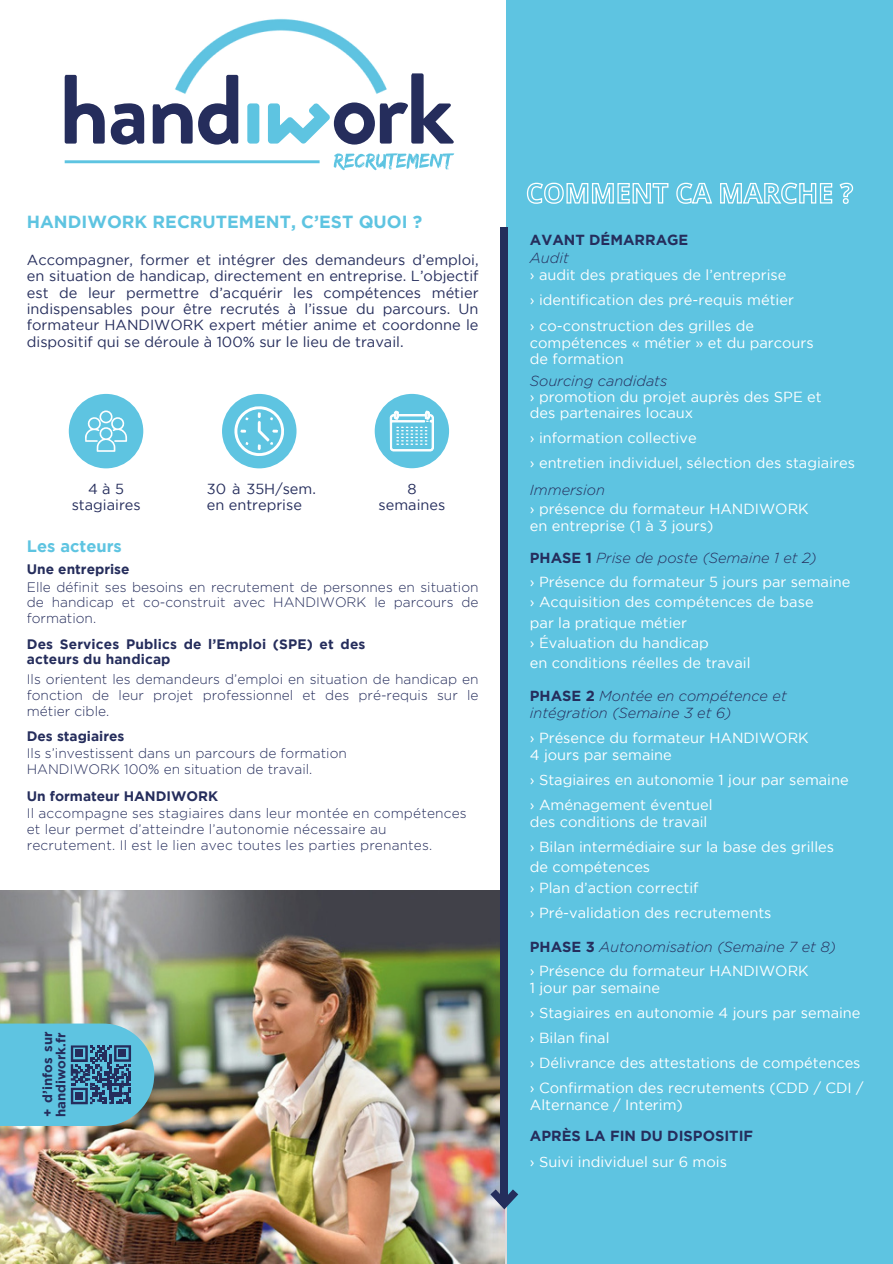
<style>
.page{position:relative;width:893px;height:1264px;background:#fff}
.page>*{position:absolute;margin:0;border:0;box-sizing:border-box;transform-origin:0 0}
.t1{font:700 17.55px "Gotham";color:#5ec4e1}
.t2{font:700 16.5px "Gotham";color:#5ec4e1}
.t3{font:14.55px/25.2px "Gotham";color:#fff}
.t4{font:14.55px/16.4px "Gotham";color:#252d5c;text-align:center}
.t5{font:italic 300 14.55px/16.8px "Gotham";color:#252d5c}
.t6{font:700 14.55px/17.5px "Gotham";color:#252d5c}
.t7{font:300 13.8px/16.4px "Gotham";letter-spacing:.01em;color:#252d5c}
.t8{font:700 13.8px/15.5px "Gotham";letter-spacing:.01em;color:#252d5c}
.t9{font:300 13.65px/15.8px "Gotham";color:#252d5c;text-align:justify}
.t10{font:700 13.05px/13.2px "Gotham";color:#252d5c}
.s1{font-weight:700}
.s2{font-weight:300;font-style:italic}
.s3{font-weight:300;font-style:italic;color:#252d5c}
.s4{font-weight:700;font-style:normal}
</style>
<div class="page">
<div style="left:69px;top:394px;width:74px;height:74px;background:#5ec4e1;border-radius:50%"></div>
<svg style="left:85px;top:410px;width:42px;height:42px"></svg>
<div style="left:222px;top:394px;width:74px;height:74px;background:#5ec4e1;border-radius:50%"></div>
<svg style="left:234px;top:406px;width:50px;height:50px"></svg>
<div style="left:374px;top:394px;width:75px;height:74px;background:#5ec4e1;border-radius:50%"></div>
<svg style="left:389px;top:410px;width:45px;height:42px"></svg>
<svg style="left:65px;top:75px;width:40px;height:69px"></svg>
<svg style="left:111px;top:103px;width:33px;height:42px"></svg>
<svg style="left:153px;top:104px;width:85px;height:41px"></svg>
<div style="left:247px;top:103px;width:12px;height:41px;background:#5ec4e1;border-radius:3px"></div>
<svg style="left:268px;top:73px;width:186px;height:72px"></svg>
<svg style="left:333px;top:153px;width:121px;height:17px"></svg>
<hr style="left:65px;top:160px;width:254px;height:3px;background:#5ec4e1">
<div style="left:506px;top:0;width:386px;height:1263px;background:#5ec4e1"></div>
<img style="left:0;top:890px;width:504px;height:373px">
<svg style="left:0;top:1023px;width:154px;height:102px;background:#5bacc8"></svg>
<div style="left:500px;top:227px;width:8px;height:976px;background:#242e5c"></div>
<svg style="left:490px;top:1189px;width:28px;height:20px"></svg>
<img style="left:162px;top:18px;width:237px;height:88px">
<svg style="left:526px;top:182px;width:327px;height:22px"></svg>
<h1 class="t1" style="left:27px;top:215px;width:397px">HANDIWORK RECRUTEMENT, C’EST QUOI ?</h1>
<h2 class="t4" style="left:27px;top:252px;width:453px;text-align:justify">Accompagner, former et intégrer des demandeurs d’emploi, en situation de handicap, directement en entreprise. L’objectif est de leur permettre d’acquérir les compétences métier indispensables pour être recrutés à l’issue du parcours. Un formateur HANDIWORK expert métier anime et coordonne le dispositif qui se déroule à 100% sur le lieu de travail.</h2>
<h3 class="t4" style="left:72px;top:481px;width:70px">4à5 stagiaires</h3>
<h5 class="t4" style="left:207px;top:481px;width:110px;text-align:left">30 à 35H/sem. en entreprise</h5>
<h6 class="t4" style="left:378px;top:481px;width:68px">8 semaines</h6>
<h5 class="t2" style="left:27px;top:539px;width:97px">Les acteurs</h5>
<h6 class="t9" style="left:27px;top:579px;width:453px">Elle définit ses besoins en recrutement de personnes en situation de handicap et co-construit avec HANDIWORK le parcours de formation.</h6>
<p class="t8" style="left:27px;top:562px;width:104px">Une entreprise</p>
<p class="t8" style="left:27px;top:637px;width:340px">Des Services Publics de l’Emploi (SPE) et des acteurs du handicap</p>
<h6 class="t7" style="left:27px;top:671px;width:453px;text-align:justify">Ils orientent les demandeurs d’emploi en situation de handicap en fonction de leur projet professionnel et des pré-requis sur le métier cible.</h6>
<h6 class="t7" style="left:27px;top:727px;width:321px;line-height:17px"><span class="s1">Des stagiaires<br></span>Ils s’investissent dans un parcours de formation<br>HANDIWORK 100% en situation de travail.</h6>
<p class="t7" style="left:27px;top:788px;width:441px"><span class="s1">Un formateur HANDIWORK<br></span>Il accompagne ses stagiaires dans leur montée en compétences et leur permet d’atteindre l’autonomie nécessaire au recrutement. Il est le lien avec toutes les parties prenantes.</p>
<h6 class="t10" style="left:42px;top:1117px;width:87px;rotate:-90deg">+ d’infos sur handiwork.fr</h6>
<h6 class="t6" style="left:530px;top:232px;width:160px">AVANT DÉMARRAGE<br><span class="s2">Audit</span></h6>
<h6 class="t3" style="left:530px;top:263px;width:265px">› audit des pratiques de l’entreprise › identification des pré-requis métier › co-construction des grilles de</h6>
<h6 class="t3" style="left:530px;top:336px;width:285px;line-height:16.4px">compétences « métier » et du parcours de formation</h6>
<h6 class="t3" style="left:530px;top:374px;width:293px;line-height:15.9px"><span class="s3">Sourcing candidats<br></span>› promotion du projet auprès des SPE et des partenaires locaux</h6>
<h6 class="t3" style="left:530px;top:426px;width:326px;line-height:25.7px">› information collective<br>› entretien individuel, sélection des stagiaires<br><span class="s3">Immersion</span></h6>
<h6 class="t3" style="left:530px;top:502px;width:280px;line-height:16.4px">› présence du formateur HANDIWORK en entreprise (1 à 3 jours)</h6>
<h6 class="t5" style="left:530px;top:549px;width:288px"><span class="s4">PHASE 1</span> Prise de poste (Semaine 1 et 2)</h6>
<h6 class="t3" style="left:530px;top:573px;width:322px;line-height:20.2px">› Présence du formateur 5 jours par semaine › Acquisition des compétences de base<br>par la pratique métier<br>› Évaluation du handicap<br>en conditions réelles de travail</h6>
<h6 class="t5" style="left:530px;top:687px;width:258px"><span class="s4">PHASE 2</span> Montée en compétence et intégration (Semaine 3 et 6)</h6>
<p class="t3" style="left:530px;top:731px;width:280px;line-height:16.4px">› Présence du formateur HANDIWORK<br>4 jours par semaine</p>
<p class="t3" style="left:530px;top:768px;width:320px">› Stagiaires en autonomie 1 jour par semaine › Aménagement éventuel</p>
<p class="t3" style="left:530px;top:809px;width:306px">des conditions de travail<br>› Bilan intermédiaire sur la base des grilles</p>
<p class="t3" style="left:530px;top:857px;width:170px;line-height:20.9px">de compétences<br>› Plan d’action correctif</p>
<p class="t3" style="left:530px;top:901px;width:243px">› Pré-validation des recrutements</p>
<h6 class="t5" style="left:530px;top:937px;width:307px"><span class="s4">PHASE 3</span> Autonomisation (Semaine 7 et 8)</h6>
<h6 class="t3" style="left:530px;top:964px;width:280px;line-height:16.4px">› Présence du formateur HANDIWORK<br>1 jour par semaine</h6>
<h6 class="t3" style="left:530px;top:1001px;width:335px">› Stagiaires en autonomie 4 jours par semaine › Bilan final<br>› Délivrance des attestations de compétences › Confirmation des recrutements (CDD / CDI /</h6>
<h6 class="t3" style="left:530px;top:1093px;width:154px">Alternance / Interim)</h6>
<h6 class="t6" style="left:530px;top:1128px;width:225px">APRÈS LA FIN DU DISPOSITIF</h6>
<h6 class="t3" style="left:530px;top:1149px;width:198px">› Suivi individuel sur 6 mois</h6>
</div>
